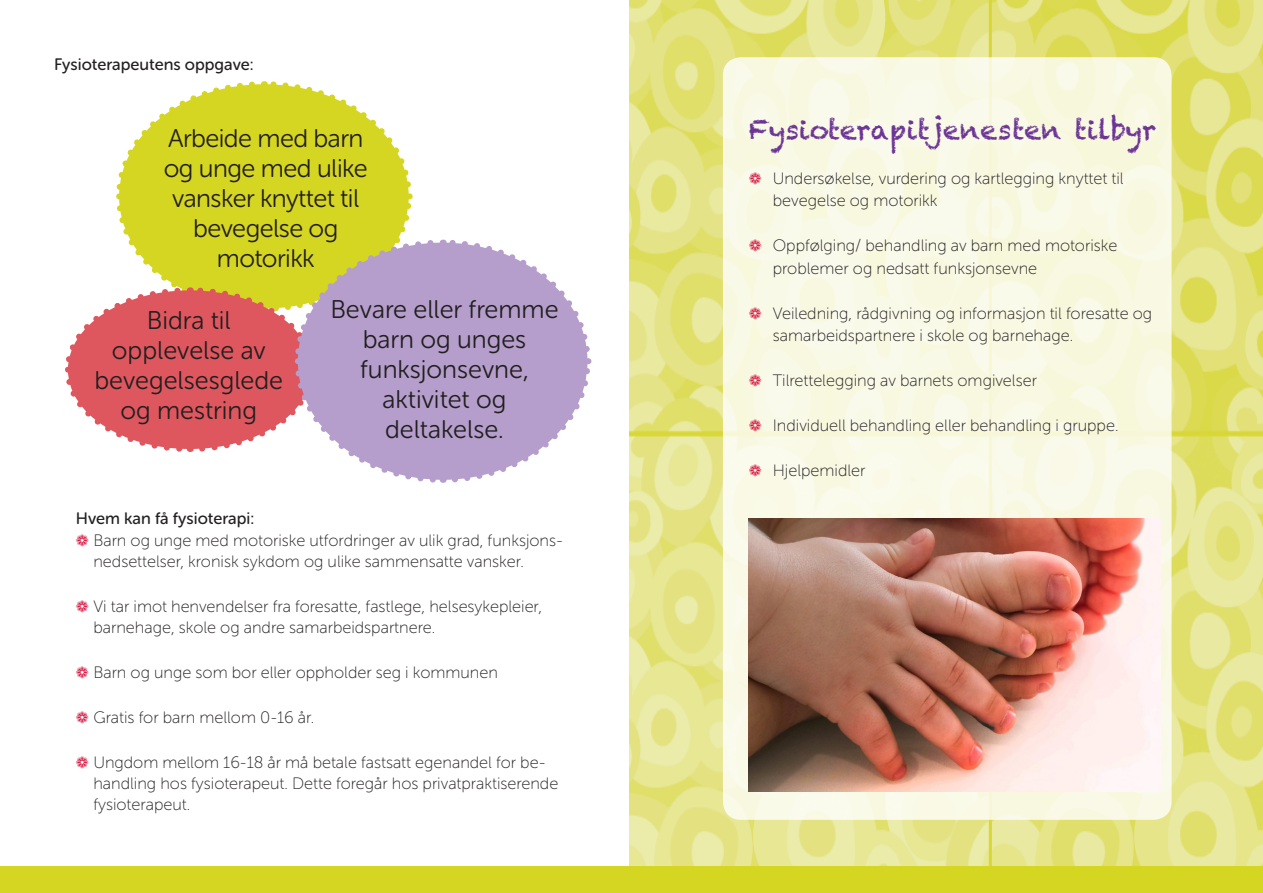
<style>
.page{position:relative;width:1263px;height:893px;background:#fff}
.page>*{position:absolute;margin:0;border:0;box-sizing:border-box;transform-origin:0 0}
.Avsnittsmal_1{font:27px "Chalkduster";color:#6c3595}
.Avsnittsmal_1-2{font:25.5px/30px "Museo Sans Rounded 300";color:#231f20;text-align:center}
.Avsnittsmal_1-3{font:25.5px/30px "Museo Sans Rounded 300";letter-spacing:-.02em;color:#231f20;text-align:center}
.Avsnittsmal_1-4{font:16.5px/21px "Museo Sans Rounded 100";color:#231f20}
.Avsnittsmal_1-5{font:16.5px "Museo Sans Rounded 500";color:#231f20}
</style>
<div class="page">
<img style="left:629px;top:0;width:634px;height:867px">
<div style="left:0;top:867px;width:1263px;height:26px;background:#d5d622"></div>
<div style="left:723px;top:57px;width:448px;height:763px;background:#f9f9e5;border-radius:18px"></div>
<svg style="left:65px;top:81px;width:527px;height:402px"></svg>
<img style="left:749px;top:519px;width:412px;height:273px">
<p class="Avsnittsmal_1-5" style="left:54px;top:55px;width:201px">Fysioterapeutens oppgave:</p>
<p class="Avsnittsmal_1-3" style="left:164px;top:123px;width:206px">Arbeide med barn og unge med ulike vansker knyttet til bevegelse og motorikk</p>
<p class="Avsnittsmal_1-2" style="left:147px;top:305px;width:85px">Bidra til</p>
<p class="Avsnittsmal_1-2" style="left:94px;top:335px;width:190px">opplevelse av bevegelsesglede og mestring</p>
<p class="Avsnittsmal_1-2" style="left:330px;top:294px;width:230px">Bevare eller fremme barn og unges funksjonsevne, aktivitet og deltakelse.</p>
<p class="Avsnittsmal_1-5" style="left:76px;top:509px;width:180px">Hvem kan få fysioterapi:</p>
<p class="Avsnittsmal_1-4" style="left:93px;top:530px;width:471px">Barn og unge med motoriske utfordringer av ulik grad, funksjons&shy;nedsettelser, kronisk sykdom og ulike sammensatte vansker.</p>
<p class="Avsnittsmal_1-4" style="left:93px;top:596px;width:450px">Vi tar imot henvendelser fra foresatte, fastlege, helsesykepleier, barnehage, skole og andre samarbeidspartnere.</p>
<p class="Avsnittsmal_1-4" style="left:93px;top:662px;width:406px">Barn og unge som bor eller oppholder seg i kommunen</p>
<p class="Avsnittsmal_1-4" style="left:93px;top:707px;width:222px">Gratis for barn mellom 0-16 år.</p>
<p class="Avsnittsmal_1-4" style="left:93px;top:752px;width:466px">Ungdom mellom 16-18 år må betale fastsatt egenandel for be&shy;handling hos fysioterapeut. Dette foregår hos privatpraktiserende fysioterapeut.</p>
<p class="Avsnittsmal_1" style="left:749px;top:114px;width:409px">Fysioterapitjenesten tilbyr</p>
<p class="Avsnittsmal_1-4" style="left:773px;top:167px;width:352px;line-height:22.5px">Undersøkelse, vurdering og kartlegging knyttet til bevegelse og motorikk</p>
<p class="Avsnittsmal_1-4" style="left:773px;top:235px;width:346px;line-height:22.5px">Oppfølging/ behandling av barn med motoriske problemer og nedsatt funksjonsevne</p>
<p class="Avsnittsmal_1-4" style="left:773px;top:302px;width:381px;line-height:22.5px">Veiledning, rådgivning og informasjon til foresatte og samarbeidspartnere i skole og barnehage.</p>
<p class="Avsnittsmal_1-4" style="left:773px;top:370px;width:266px">Tilrettelegging av barnets omgivelser</p>
<p class="Avsnittsmal_1-4" style="left:773px;top:415px;width:347px">Individuell behandling eller behandling i gruppe.</p>
<p class="Avsnittsmal_1-4" style="left:773px;top:460px;width:94px">Hjelpemidler</p>
</div>
